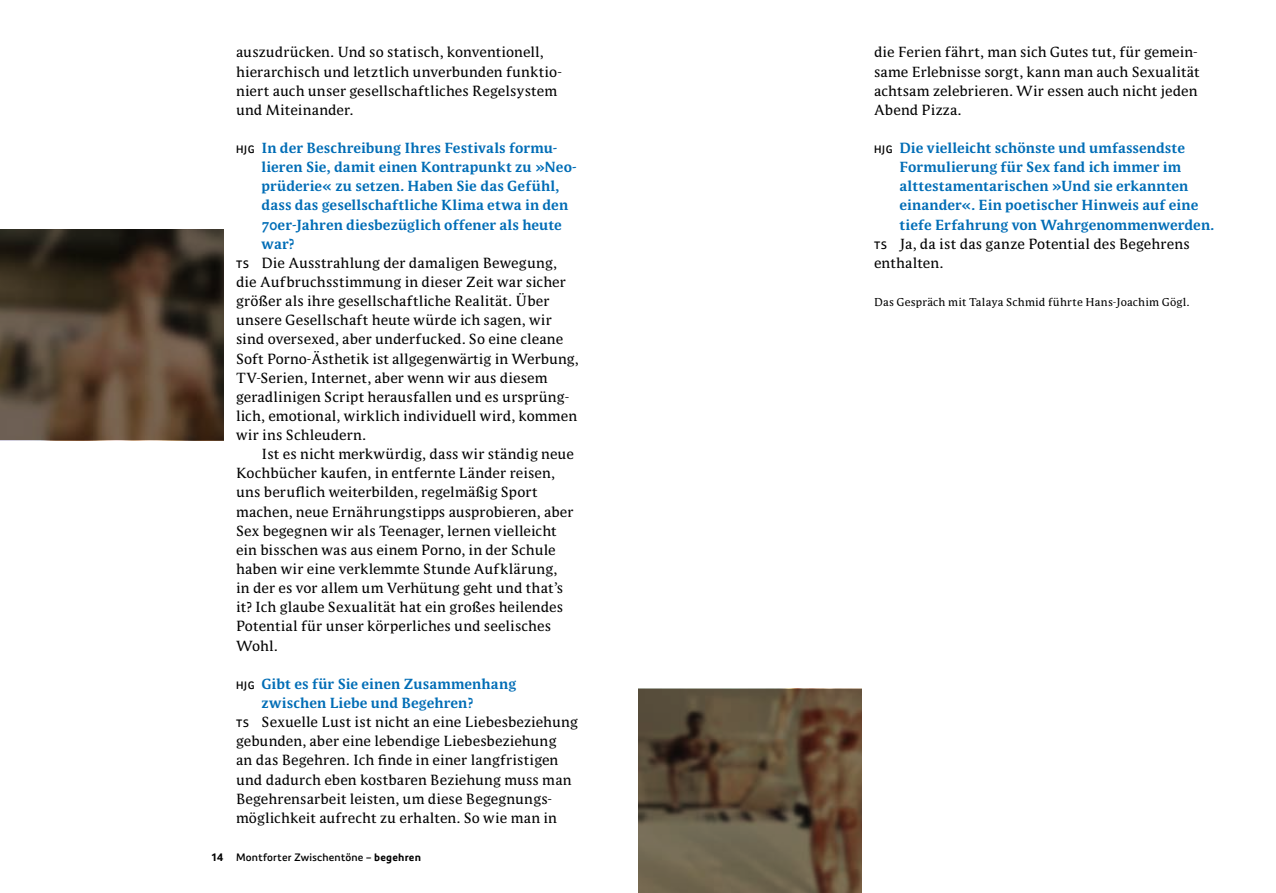
<style>
.page{position:relative;width:1276px;height:893px;background:#fff}
.page>*{position:absolute;margin:0;border:0;box-sizing:border-box;transform-origin:0 0}
.t1{font:13.5px/19.2px "Parable";letter-spacing:.005em;color:#000}
.t2{font:700 13.5px "Parable";letter-spacing:.005em;color:#006db6}
.t3{font:10.5px "Parable";letter-spacing:.02em;color:#000}
.t4{font:600 10.5px "Precious Sans Two";letter-spacing:.02em;color:#000}
.s1{font-family:"Precious Sans Two";font-weight:600;font-size:10.5px;color:#000}
.s2{font-family:"Precious Sans Two";font-weight:600;font-size:10.5px}
.s3{font-weight:700}
</style>
<div class="page">
<svg style="left:0;top:230px;width:223px;height:210px;background:#4b3b2c"></svg>
<svg style="left:638px;top:689px;width:223px;height:204px;background:#61513c"></svg>
<p class="t1" style="left:236px;top:43px;width:327px">auszudrücken. Und so statisch, konventionell, hierarchisch und letztlich unverbunden funktio&shy;niert auch unser gesellschaftliches Regelsystem und Miteinander.</p>
<p class="t2" style="left:236px;top:139px;width:323px"><span class="s1">HJG</span> In der Beschreibung Ihres Festivals formu-</p>
<p class="t2" style="left:262px;top:158px;width:317px">lieren Sie, damit einen Kontrapunkt zu »Neo-</p>
<p class="t2" style="left:262px;top:177px;width:299px">prüderie« zu setzen. Haben Sie das Gefühl,</p>
<p class="t2" style="left:262px;top:196px;width:308px">dass das gesellschaftliche Klima etwa in den</p>
<p class="t2" style="left:262px;top:215px;width:302px">70er-Jahren diesbezüglich offener als heute</p>
<p class="t2" style="left:262px;top:235px;width:34px">war?</p>
<p class="t1" style="left:236px;top:253px;width:322px"><span class="s2">TS</span> Die Ausstrahlung der damaligen Bewegung,</p>
<p class="t1" style="left:236px;top:272px;width:331px">die Aufbruchsstimmung in dieser Zeit war sicher</p>
<p class="t1" style="left:236px;top:291px;width:315px">größer als ihre gesellschaftliche Realität. Über</p>
<p class="t1" style="left:236px;top:310px;width:317px">unsere Gesellschaft heute würde ich sagen, wir</p>
<p class="t1" style="left:236px;top:330px;width:329px">sind oversexed, aber underfucked. So eine cleane</p>
<p class="t1" style="left:236px;top:349px;width:344px">Soft Porno-Ästhetik ist allgegenwärtig in Werbung,</p>
<p class="t1" style="left:236px;top:368px;width:313px">TV-Serien, Internet, aber wenn wir aus diesem</p>
<p class="t1" style="left:236px;top:387px;width:335px">geradlinigen Script herausfallen und es ursprüng-</p>
<p class="t1" style="left:236px;top:406px;width:342px">lich, emotional, wirklich individuell wird, kommen</p>
<p class="t1" style="left:236px;top:425px;width:131px">wir ins Schleudern.</p>
<p class="t1" style="left:261px;top:444px;width:314px">Ist es nicht merkwürdig, dass wir ständig neue</p>
<p class="t1" style="left:236px;top:463px;width:320px">Kochbücher kaufen, in entfernte Länder reisen,</p>
<p class="t1" style="left:236px;top:483px;width:303px">uns beruflich weiterbilden, regelmäßig Sport</p>
<p class="t1" style="left:236px;top:502px;width:339px">machen, neue Ernährungstipps ausprobieren, aber</p>
<p class="t1" style="left:236px;top:521px;width:322px">Sex begegnen wir als Teenager, lernen vielleicht</p>
<p class="t1" style="left:236px;top:540px;width:321px">ein bisschen was aus einem Porno, in der Schule</p>
<p class="t1" style="left:236px;top:559px;width:323px">haben wir eine verklemmte Stunde Aufklärung,</p>
<p class="t1" style="left:236px;top:578px;width:329px">in der es vor allem um Verhütung geht und that’s</p>
<p class="t1" style="left:236px;top:597px;width:328px">it? Ich glaube Sexualität hat ein großes heilendes</p>
<p class="t1" style="left:236px;top:616px;width:316px">Potential für unser körperliches und seelisches</p>
<p class="t1" style="left:236px;top:636px;width:43px">Wohl.</p>
<p class="t2" style="left:236px;top:675px;width:282px"><span class="s1">HJG</span> Gibt es für Sie einen Zusammenhang</p>
<p class="t2" style="left:262px;top:694px;width:213px">zwischen Liebe und Begehren?</p>
<p class="t1" style="left:236px;top:712px;width:343px"><span class="s2">TS</span> Sexuelle Lust ist nicht an eine Liebesbeziehung</p>
<p class="t1" style="left:236px;top:731px;width:322px">gebunden, aber eine lebendige Liebesbeziehung</p>
<p class="t1" style="left:236px;top:751px;width:324px">an das Begehren. Ich finde in einer langfristigen</p>
<p class="t1" style="left:236px;top:770px;width:337px">und dadurch eben kostbaren Beziehung muss man</p>
<p class="t1" style="left:236px;top:789px;width:317px">Begehrensarbeit leisten, um diese Begegnungs-</p>
<p class="t1" style="left:236px;top:808px;width:322px">möglichkeit aufrecht zu erhalten. So wie man in</p>
<p class="t4" style="left:211px;top:850px;width:211px"><span class="s3">14</span> Montforter Zwischentöne – <span class="s3">begehren</span></p>
<p class="t1" style="left:874px;top:43px;width:327px">die Ferien fährt, man sich Gutes tut, für gemein&shy;same Erlebnisse sorgt, kann man auch Sexualität achtsam zelebrieren. Wir essen auch nicht jeden Abend Pizza.</p>
<p class="t2" style="left:874px;top:139px;width:313px"><span class="s1">HJG</span> Die vielleicht schönste und umfassendste</p>
<p class="t2" style="left:899px;top:158px;width:283px">Formulierung für Sex fand ich immer im</p>
<p class="t2" style="left:899px;top:177px;width:290px">alttestamentarischen »Und sie erkannten</p>
<p class="t2" style="left:899px;top:196px;width:300px">einander«. Ein poetischer Hinweis auf eine</p>
<p class="t2" style="left:899px;top:215px;width:316px">tiefe Erfahrung von Wahrgenommenwerden.</p>
<p class="t1" style="left:874px;top:234px;width:317px"><span class="s2">TS</span> Ja, da ist das ganze Potential des Begehrens</p>
<p class="t1" style="left:874px;top:253px;width:71px">enthalten.</p>
<p class="t3" style="left:874px;top:295px;width:317px">Das Gespräch mit Talaya Schmid führte Hans-Joachim Gögl.</p>
</div>
